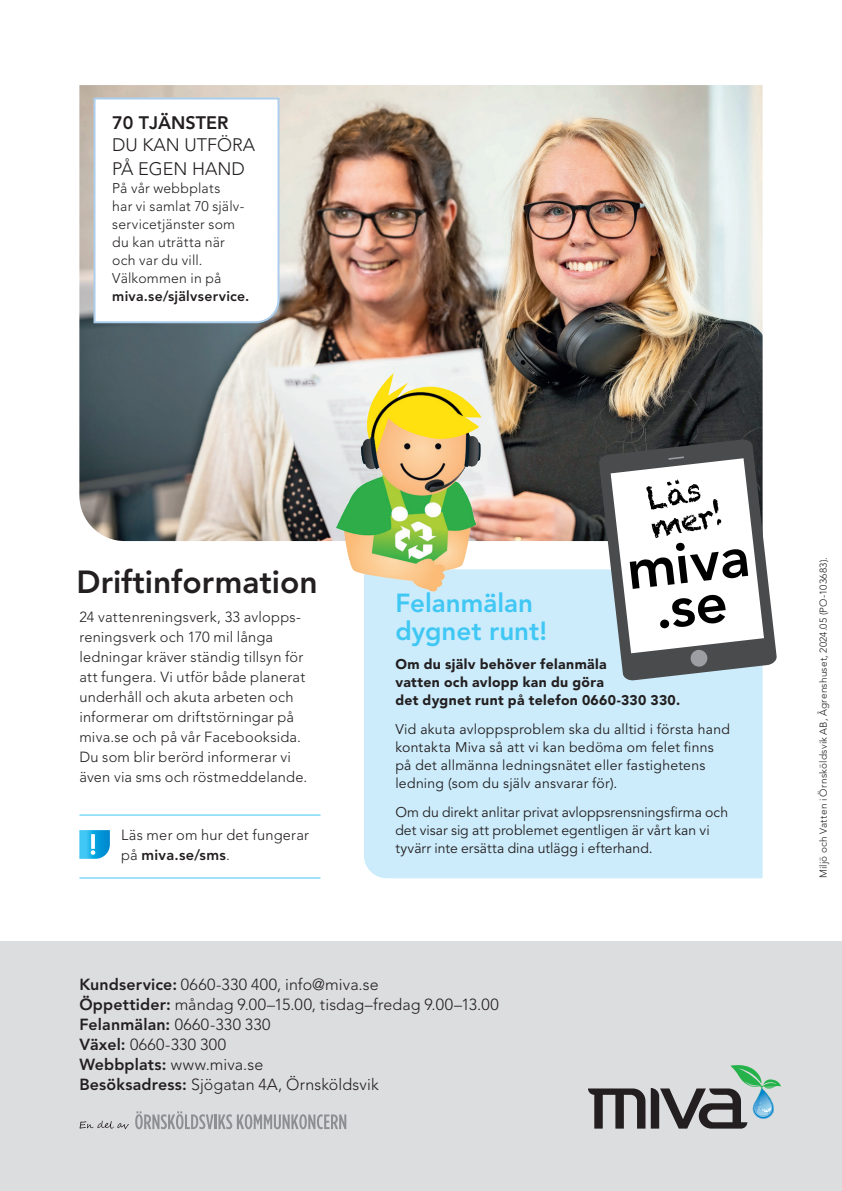
<style>
.page{position:relative;width:842px;height:1191px;background:#fff}
.page>*{position:absolute;margin:0;border:0;box-sizing:border-box;transform-origin:0 0}
.Stor_underrrubrik{font:800 31.8px "Avenir LT Std";color:#231f20}
.Stor_underrrubrik-2{font:800 26px/28px "Avenir LT Std";color:#40c7f4}
.Liten_underrubrik{font:300 18px/21.6px "Avenir LT Std";color:#231f20}
.t1{font:300 16px/20px "Avenir LT Std";letter-spacing:.01em;color:#231f20}
.Infotext{font:300 14.6px/20px "Avenir LT Std";letter-spacing:.015em;color:#231f20}
.Bröd{font:300 14.6px/20px "Avenir LT Std";letter-spacing:.015em;color:#231f20}
.Bröd-2{font:14px/18px "Avenir LT Std";letter-spacing:.015em;color:#231f20}
.Bröd-3{font:300 14px/18px "Avenir LT Std";letter-spacing:.015em;color:#231f20}
.Bröd-4{font:900 14px/18px "Avenir LT Std";letter-spacing:.025em;color:#231f20}
.Bröd-5{font:300 10px "Avenir LT Std";letter-spacing:.025em;color:#231f20}
.s1{font-weight:800}
</style>
<div class="page">
<div style="left:0;top:941px;width:842px;height:250px;background:#dcdddf"></div>
<svg style="left:80px;top:1120px;width:49px;height:9px"></svg>
<svg style="left:135px;top:1111px;width:211px;height:18px"></svg>
<svg style="left:588px;top:1088px;width:57px;height:40px"></svg>
<svg style="left:651px;top:1065px;width:130px;height:63px"></svg>
<img style="left:79px;top:85px;width:684px;height:456px">
<svg style="left:93px;top:97px;width:187px;height:227px"></svg>
<div style="left:364px;top:569px;width:399px;height:309px;background:#ccecfb"></div>
<svg style="left:598px;top:439px;width:179px;height:242px"></svg>
<div style="left:690px;top:649px;width:18px;height:18px;background:#9c9ea3;border-radius:50%"></div>
<svg style="left:611px;top:456px;width:153px;height:197px"></svg>
<svg style="left:79px;top:830px;width:31px;height:28px"></svg>
<hr style="left:79px;top:814px;width:241px;height:1px;background:#40c7f4">
<hr style="left:79px;top:877px;width:241px;height:1px;background:#40c7f4">
<img style="left:320px;top:353px;width:185px;height:260px">
<p class="Liten_underrubrik" style="left:112px;top:112px;width:145px"><span class="s1">70 TJÄNSTER<br></span>DU KAN UTFÖRA</p>
<p class="Liten_underrubrik" style="left:112px;top:158px;width:134px">PÅ EGEN HAND</p>
<p class="Bröd-3" style="left:112px;top:179px;width:139px">På vår webbplats<br>har vi samlat 70 själv&shy;servicetjänster som du kan uträtta när och var du vill.<br>Välkommen in på <span class="s1">miva.se/självservice.</span></p>
<p class="Stor_underrrubrik" style="left:77px;top:563px;width:243px">Driftinformation</p>
<p class="Infotext" style="left:79px;top:607px;width:229px">24 vattenreningsverk, 33 avlopps&shy;reningsverk och 170 mil långa ledningar kräver ständig tillsyn för att fungera. Vi utför både planerat underhåll och akuta arbeten och informerar om driftstörningar på miva.se och på vår Facebooksida.<br>Du som blir berörd informerar vi även via sms och röstmeddelande.</p>
<p class="Bröd" style="left:121px;top:825px;width:189px">Läs mer om hur det fungerar på <span class="s1">miva.se/sms</span>.</p>
<p class="Stor_underrrubrik-2" style="left:395px;top:589px;width:153px">Felanmälan dygnet runt!</p>
<p class="Bröd-4" style="left:395px;top:654px;width:286px">Om du själv behöver felanmäla<br>vatten och avlopp kan du göra<br>det dygnet runt på telefon 0660-330 330.</p>
<p class="Bröd-2" style="left:395px;top:720px;width:336px">Vid akuta avloppsproblem ska du alltid i första hand kontakta Miva så att vi kan bedöma om felet finns på det allmänna ledningsnätet eller fastighetens ledning (som du själv ansvarar för).</p>
<p class="Bröd-2" style="left:395px;top:804px;width:334px">Om du direkt anlitar privat avloppsrensningsfirma och det visar sig att problemet egentligen är vårt kan vi tyvärr inte ersätta dina utlägg i efterhand.</p>
<p class="t1" style="left:79px;top:975px;width:421px"><span class="s1">Kundservice:</span> 0660-330 400, info@miva.se<br><span class="s1">Öppettider:</span> måndag 9.00–15.00, tisdag–fredag 9.00–13.00<br><span class="s1">Felanmälan:</span> 0660-330 330<br><span class="s1">Växel:</span> 0660-330 300<br><span class="s1">Webbplats:</span> www.miva.se<br><span class="s1">Besöksadress:</span> Sjögatan 4A, Örnsköldsvik</p>
<p class="Bröd-5" style="left:817px;top:878px;width:322px;rotate:-90deg">Miljö och Vatten i Örnsköldsvik AB, Ågrenshuset, 2024.05 (PO-103683).</p>
</div>
